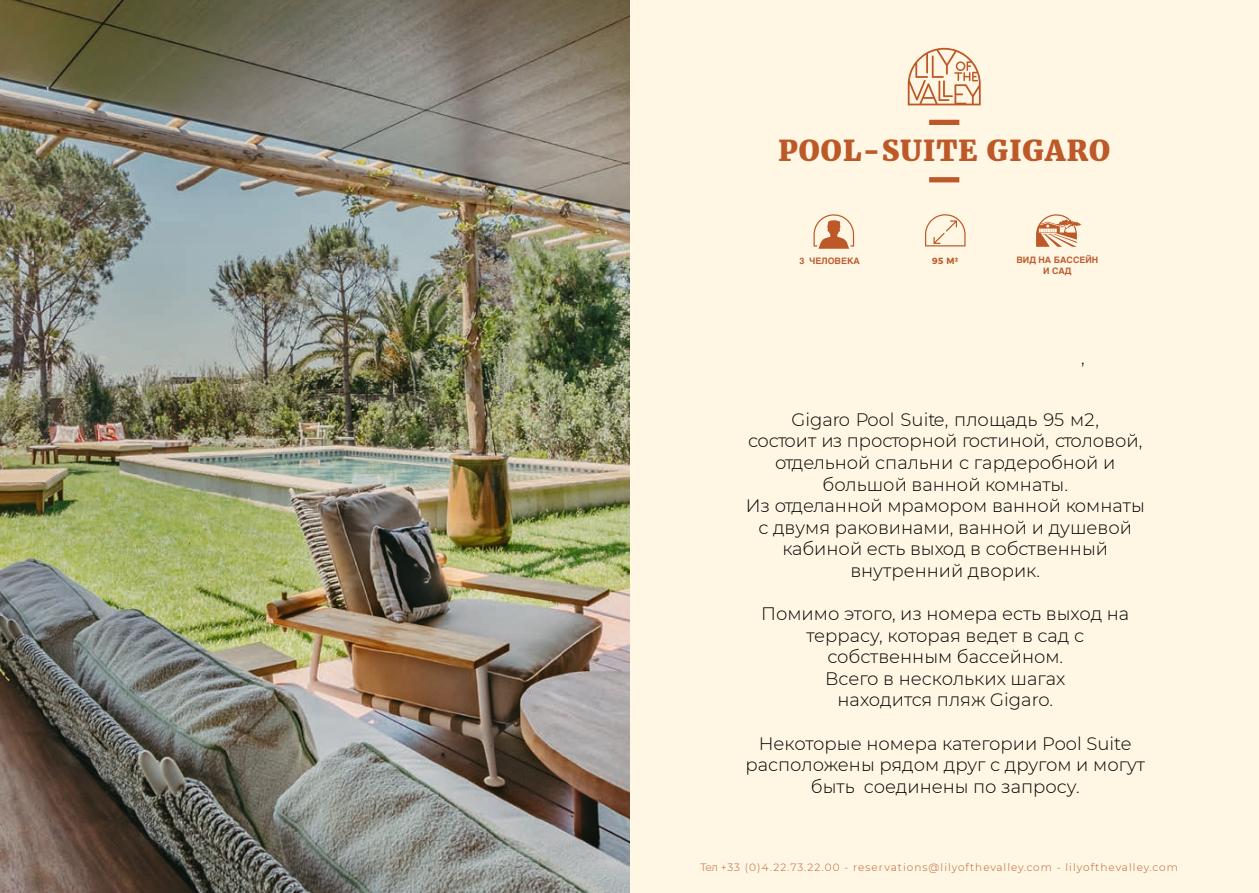
<style>
.page{position:relative;width:1259px;height:893px;background:#fff7e3}
.page>*{position:absolute;margin:0;border:0;box-sizing:border-box;transform-origin:0 0}
.t1{font:800 28.5px "Merriweather";letter-spacing:.04em;color:#bd5929}
.t2{font:300 18px/21.6px "Montserrat";color:#000;text-align:center}
.t3{font:300 10.5px "Montserrat";letter-spacing:.1em;color:#bd5c31}
.t4{font:700 8.85px/10.5px "Helvetica";color:#bd5c31;text-align:center}
.t5{font:700 8.85px "Montserrat";color:#bd5929}
</style>
<div class="page">
<img style="left:0;top:0;width:629px;height:893px">
<div style="left:929px;top:177px;width:30px;height:5px;background:#bd5929"></div>
<div style="left:929px;top:120px;width:30px;height:5px;background:#bd5929"></div>
<svg style="left:907px;top:48px;width:73px;height:57px"></svg>
<svg style="left:925px;top:214px;width:40px;height:32px"></svg>
<svg style="left:813px;top:214px;width:41px;height:35px"></svg>
<svg style="left:1036px;top:214px;width:45px;height:33px"></svg>
<p class="t1" style="left:778px;top:132px;width:333px">POOL-SUITE GIGARO</p>
<p class="t4" style="left:799px;top:256px;width:62px">3 ЧЕЛОВЕКА</p>
<p class="t4" style="left:1016px;top:256px;width:83px">ВИД НА БАССЕЙН<br>И САД</p>
<p class="t5" style="left:932px;top:255px;width:28px">95 M²</p>
<p class="t2" style="left:1081px;top:346px;width:5px">,</p>
<p class="t2" style="left:745px;top:408px;width:400px">Gigaro Pool Suite, площадь 95 м2,<br>состоит из просторной гостиной, столовой, отдельной спальни с гардеробной и большой ванной комнаты.<br>Из отделанной мрамором ванной комнаты с двумя раковинами, ванной и душевой кабиной есть выход в собственный внутренний дворик.</p>
<p class="t2" style="left:761px;top:603px;width:369px">Помимо этого, из номера есть выход на террасу, которая ведет в сад с собственным бассейном.<br>Всего в нескольких шагах<br>находится пляж Gigaro.</p>
<p class="t2" style="left:745px;top:732px;width:401px">Некоторые номера категории Pool Suite расположены рядом друг с другом и могут быть соединены по запросу.</p>
<p class="t3" style="left:700px;top:861px;width:479px">Тел +33 (0)4.22.73.22.00 - reservations@lilyofthevalley.com - lilyofthevalley.com</p>
</div>
